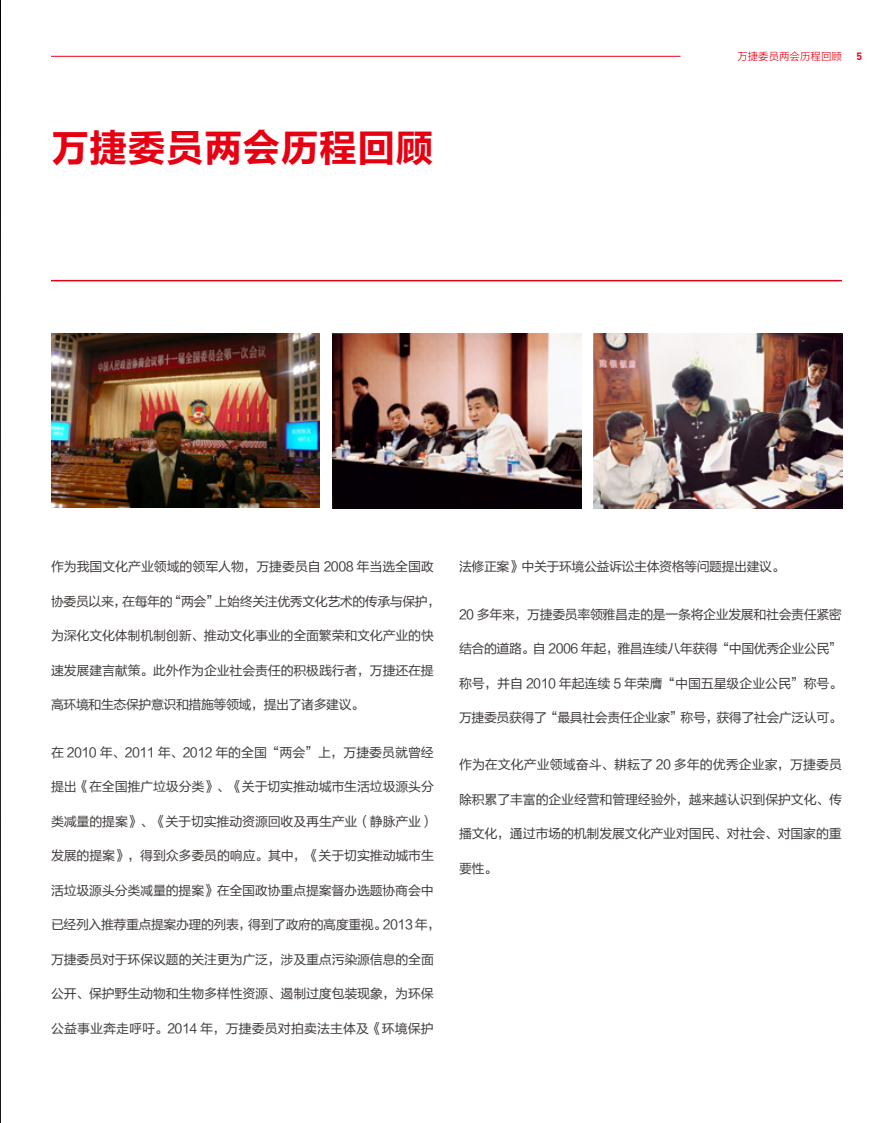
<style>
.page{position:relative;width:893px;height:1123px;background:#fff}
.page>*{position:absolute;margin:0;border:0;box-sizing:border-box;transform-origin:0 0}
.t1{font:38.4px "FZLTCHK GBK1 0";letter-spacing:-.005em;color:#e60012}
.t2{font:12.9px "FZLTHK GBK1 0";letter-spacing:-.015em;color:#3e3a39}
.t3{font:12.9px "FZLTHK GBK1 0";letter-spacing:-.035em;color:#3e3a39}
.t4{font:12.9px "FZLTHK GBK1 0";letter-spacing:.005em;color:#3e3a39}
.t5{font:10.5px "FZLTXHK";letter-spacing:-.005em;color:#e60012}
.t6{font:700 10.5px "DIN";color:#e60012}
</style>
<div class="page">
<hr style="left:51px;top:56px;width:629px;height:1px;background:#e60012">
<hr style="left:51px;top:280px;width:791px;height:1px;background:#e60012">
<img style="left:51px;top:333px;width:269px;height:175px">
<img style="left:333px;top:333px;width:248px;height:176px">
<img style="left:594px;top:333px;width:248px;height:176px">
<img style="left:0;top:0;width:1px;height:1123px">
<h1 class="t1" style="left:51px;top:126px;width:384px">万捷委员两会历程回顾</h1>
<p class="t5" style="left:737px;top:51px;width:106px">万捷委员两会历程回顾</p>
<p class="t6" style="left:856px;top:49px;width:7px">5</p>
<p class="t2" style="left:51px;top:559px;width:384px">作为我国文化产业领域的领军人物，万捷委员自 2008 年当选全国政</p>
<p class="t3" style="left:51px;top:594px;width:391px">协委员以来，在每年的“两会”上始终关注优秀文化艺术的传承与保护，</p>
<p class="t2" style="left:51px;top:628px;width:384px">为深化文化体制机制创新、推动文化事业的全面繁荣和文化产业的快</p>
<p class="t2" style="left:51px;top:663px;width:384px">速发展建言献策。此外作为企业社会责任的积极践行者，万捷还在提</p>
<p class="t3" style="left:51px;top:697px;width:315px">高环境和生态保护意识和措施等领域，提出了诸多建议。</p>
<p class="t2" style="left:51px;top:745px;width:384px">在 2010 年、2011 年、2012 年的全国“两会”上，万捷委员就曾经</p>
<p class="t2" style="left:51px;top:779px;width:384px">提出《在全国推广垃圾分类》、《关于切实推动城市生活垃圾源头分</p>
<p class="t2" style="left:51px;top:814px;width:384px">类减量的提案》、《关于切实推动资源回收及再生产业（静脉产业）</p>
<p class="t2" style="left:51px;top:848px;width:385px">发展的提案》，得到众多委员的响应。其中，《关于切实推动城市生</p>
<p class="t2" style="left:51px;top:883px;width:384px">活垃圾源头分类减量的提案》在全国政协重点提案督办选题协商会中</p>
<p class="t3" style="left:51px;top:917px;width:391px">已经列入推荐重点提案办理的列表，得到了政府的高度重视。2013 年，</p>
<p class="t2" style="left:51px;top:952px;width:384px">万捷委员对于环保议题的关注更为广泛，涉及重点污染源信息的全面</p>
<p class="t2" style="left:51px;top:986px;width:384px">公开、保护野生动物和生物多样性资源、遏制过度包装现象，为环保</p>
<p class="t4" style="left:51px;top:1021px;width:384px">公益事业奔走呼吁。2014 年，万捷委员对拍卖法主体及《环境保护</p>
<p class="t3" style="left:459px;top:559px;width:327px">法修正案》中关于环境公益诉讼主体资格等问题提出建议。</p>
<p class="t2" style="left:459px;top:607px;width:384px">20 多年来，万捷委员率领雅昌走的是一条将企业发展和社会责任紧密</p>
<p class="t3" style="left:459px;top:641px;width:384px">结合的道路。自 2006 年起，雅昌连续八年获得“中国优秀企业公民”</p>
<p class="t2" style="left:459px;top:676px;width:384px">称号，并自 2010 年起连续 5 年荣膺“中国五星级企业公民”称号。</p>
<p class="t3" style="left:459px;top:710px;width:384px">万捷委员获得了“最具社会责任企业家”称号，获得了社会广泛认可。</p>
<p class="t2" style="left:459px;top:757px;width:384px">作为在文化产业领域奋斗、耕耘了 20 多年的优秀企业家，万捷委员</p>
<p class="t2" style="left:459px;top:792px;width:384px">除积累了丰富的企业经营和管理经验外，越来越认识到保护文化、传</p>
<p class="t2" style="left:459px;top:826px;width:384px">播文化，通过市场的机制发展文化产业对国民、对社会、对国家的重</p>
<p class="t2" style="left:459px;top:861px;width:39px">要性。</p>
</div>
